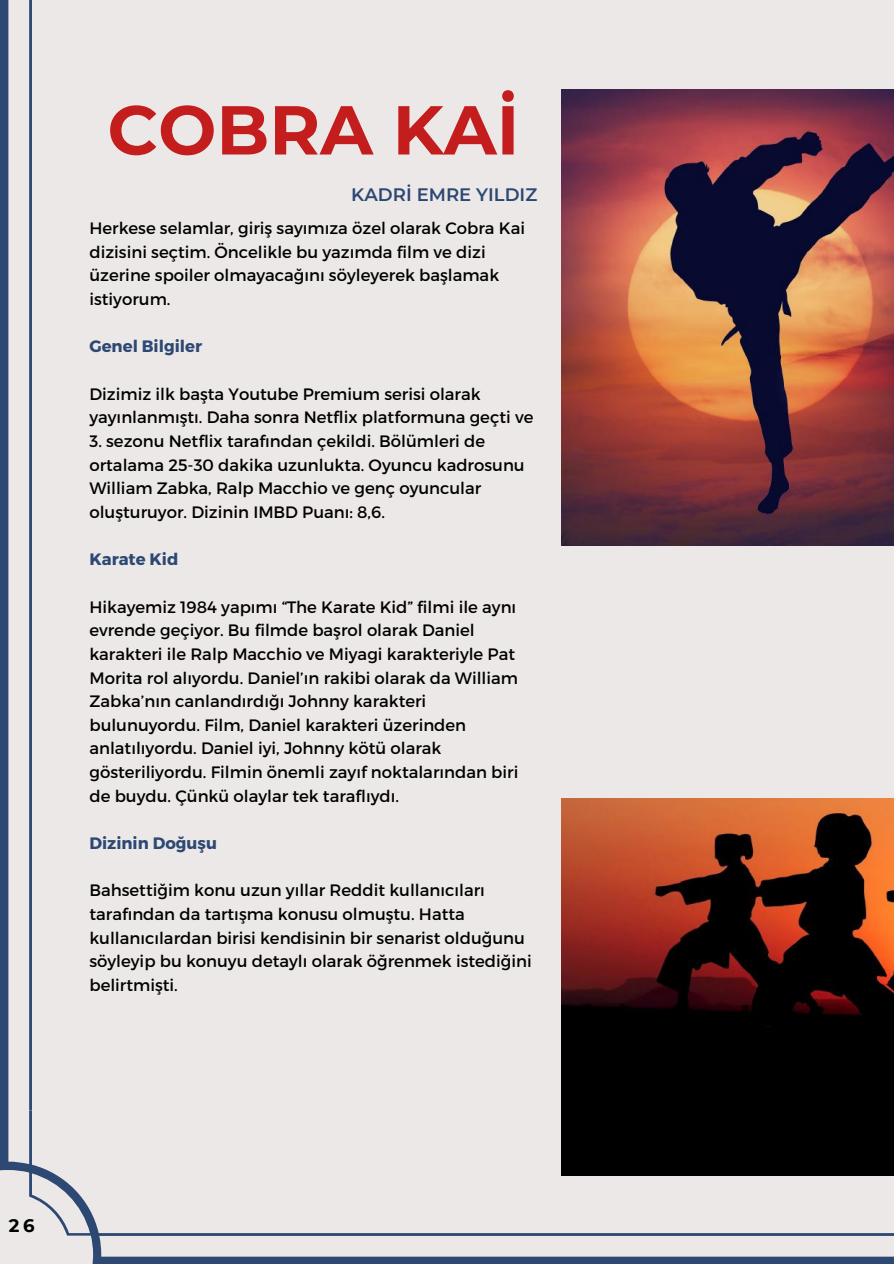
<style>
.page{position:relative;width:894px;height:1264px;background:#fff}
.page>*{position:absolute;margin:0;border:0;box-sizing:border-box;transform-origin:0 0}
.t1{font:700 69px "Montserrat";color:#c41d1d}
.t2{font:600 18px "Montserrat";color:#2c4873}
.t3{font:700 18px "Montserrat";color:#000}
.t4{font:16.5px/23.7px "Montserrat";color:#000}
.t5{font:700 16.5px "Montserrat";color:#2c4873}
</style>
<div class="page">
<div style="left:0;top:0;width:893px;height:1263px;background:#ede8e8"></div>
<img style="left:561px;top:798px;width:332px;height:377px">
<img style="left:561px;top:89px;width:332px;height:456px">
<h1 class="t1" style="left:107px;top:88px;width:413px">COBRA KAİ</h1>
<p class="t2" style="left:351px;top:183px;width:187px">KADRİ EMRE YILDIZ</p>
<p class="t4" style="left:89px;top:215px;width:437px">Herkese selamlar, giriş sayımıza özel olarak Cobra Kai dizisini seçtim. Öncelikle bu yazımda film ve dizi üzerine spoiler olmayacağını söyleyerek başlamak istiyorum.</p>
<p class="t5" style="left:89px;top:336px;width:114px">Genel Bilgiler</p>
<p class="t4" style="left:89px;top:381px;width:445px">Dizimiz ilk başta Youtube Premium serisi olarak yayınlanmıştı. Daha sonra Netflix platformuna geçti ve</p>
<p class="t4" style="left:89px;top:428px;width:436px">3. sezonu Netflix tarafından çekildi. Bölümleri de ortalama 25-30 dakika uzunlukta. Oyuncu kadrosunu William Zabka, Ralp Macchio ve genç oyuncular oluşturuyor. Dizinin IMBD Puanı: 8,6.</p>
<p class="t5" style="left:89px;top:548px;width:90px">Karate Kid</p>
<p class="t4" style="left:89px;top:594px;width:430px">Hikayemiz 1984 yapımı “The Karate Kid” filmi ile aynı evrende geçiyor. Bu filmde başrol olarak Daniel karakteri ile Ralp Macchio ve Miyagi karakteriyle Pat Morita rol alıyordu. Daniel’ın rakibi olarak da William Zabka’nın canlandırdığı Johnny karakteri bulunuyordu. Film, Daniel karakteri üzerinden anlatılıyordu. Daniel iyi, Johnny kötü olarak gösteriliyordu. Filmin önemli zayıf noktalarından biri de buydu. Çünkü olaylar tek taraflıydı.</p>
<p class="t5" style="left:89px;top:832px;width:129px">Dizinin Doğuşu</p>
<p class="t4" style="left:89px;top:877px;width:443px">Bahsettiğim konu uzun yıllar Reddit kullanıcıları tarafından da tartışma konusu olmuştu. Hatta kullanıcılardan birisi kendisinin bir senarist olduğunu söyleyip bu konuyu detaylı olarak öğrenmek istediğini belirtmişti.</p>
<p class="t3" style="left:9px;top:1214px;width:27px">26</p>
</div>
